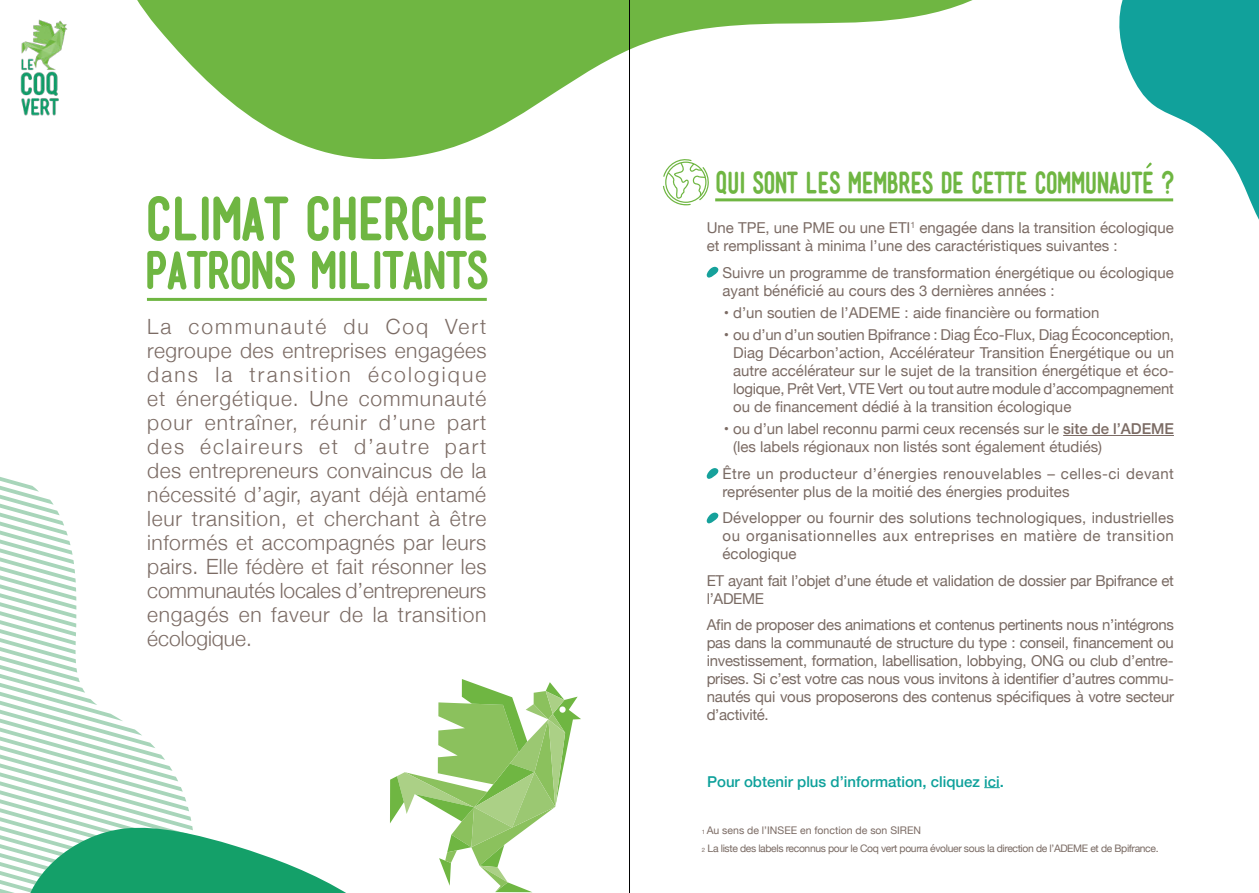
<style>
.page{position:relative;width:1259px;height:893px;background:#fff}
.page>*{position:absolute;margin:0;border:0;box-sizing:border-box;transform-origin:0 0}
.t1{font:700 27.9px "Mensch";letter-spacing:-.02em;color:#6fb642;scale:.9 1}
.t2{font:300 21px/24px "Helvetica Neue";letter-spacing:.035em;color:#7b6b64;text-align:justify}
.t3{font:15px/18px "Helvetica Neue";color:#7b6b64}
.t4{font:15px/18px "Helvetica Neue";color:#796a63;text-align:justify}
.t5{font:15px/18px "Helvetica Neue";letter-spacing:-.02em;color:#796a63}
.t6{font:500 15px "Helvetica Neue";color:#0ea19b}
.t7{font:10.5px "Helvetica Neue";color:#7b6b64}
.t8{font:10.35px "Helvetica Neue";letter-spacing:-.035em;color:#796a63}
.s1{font-weight:500}
.s2{font-size:6px}
.s3{font-size:6px;color:#7b6b64}
</style>
<div class="page">
<hr style="left:1063px;top:435px;width:111px;height:1px;background:#7b6b64">
<svg style="left:706px;top:266px;width:13px;height:12px"></svg>
<svg style="left:706px;top:468px;width:13px;height:11px"></svg>
<svg style="left:706px;top:512px;width:13px;height:12px"></svg>
<svg style="left:984px;top:787px;width:15px;height:1px"></svg>
<svg style="left:137px;top:0;width:836px;height:160px"></svg>
<svg style="left:663px;top:157px;width:46px;height:48px"></svg>
<hr style="left:715px;top:198px;width:458px;height:3px;background:#6fb642">
<svg style="left:148px;top:196px;width:21px;height:45px"></svg>
<svg style="left:175px;top:196px;width:21px;height:44px"></svg>
<svg style="left:202px;top:196px;width:86px;height:45px"></svg>
<svg style="left:307px;top:196px;width:48px;height:45px"></svg>
<svg style="left:361px;top:196px;width:125px;height:45px"></svg>
<svg style="left:147px;top:250px;width:148px;height:40px"></svg>
<svg style="left:312px;top:251px;width:33px;height:38px"></svg>
<svg style="left:351px;top:250px;width:136px;height:40px"></svg>
<hr style="left:147px;top:298px;width:340px;height:3px;background:#6fb642">
<svg style="left:0;top:477px;width:581px;height:416px"></svg>
<svg style="left:1114px;top:0;width:145px;height:220px"></svg>
<hr style="left:629px;top:0;width:1px;height:893px;background:#020203">
<img style="left:20px;top:19px;width:48px;height:97px">
<p class="t2" style="left:147px;top:316px;width:341px">La communauté du Coq Vert regroupe des entreprises engagées dans la transition écologique et énergétique. Une communauté pour entraîner, réunir d’une part des éclaireurs et d’autre part des entrepreneurs convaincus de la nécessité d’agir, ayant déjà entamé leur transition, et cherchant à être informés et accompagnés par leurs pairs. Elle fédère et fait résonner les communautés locales d’entrepreneurs engagés en faveur de la transition écologique.</p>
<h1 class="t1" style="left:715px;top:167px;width:512px">QUI SONT LES MEMBRES DE CETTE COMMUNAUTE ?</h1>
<p class="t3" style="left:706px;top:220px;width:469px">Une TPE, une PME ou une ETI<sup>1</sup> engagée dans la transition écologique et remplissant à minima l’une des caractéristiques suivantes :</p>
<p class="t3" style="left:722px;top:264px;width:453px">Suivre un programme de transformation énergétique ou écologique ayant bénéficié au cours des 3 dernières années :</p>
<p class="t3" style="left:723px;top:304px;width:377px">• d’un soutien de l’ADEME : aide financière ou formation</p>
<p class="t3" style="left:733px;top:327px;width:442px;text-align:justify;text-indent:-9px">• ou d’un d’un soutien Bpifrance : Diag Éco-Flux, Diag Écoconception, Diag Décarbon’action, Accélérateur Transition Énergétique ou un autre accélérateur sur le sujet de la transition énergétique et éco&shy;logique, Prêt Vert, VTE Vert ou tout autre module d’accompagnement ou de financement dédié à la transition écologique</p>
<p class="t3" style="left:733px;top:421px;width:442px;text-indent:-9px">• ou d’un label reconnu parmi ceux recensés sur le <span class="s1">site de l’ADEME </span>(les labels régionaux non listés sont également étudiés)</p>
<p class="t4" style="left:722px;top:465px;width:453px">Être un producteur d’énergies renouvelables – celles-ci devant représenter plus de la moitié des énergies produites</p>
<p class="t4" style="left:722px;top:510px;width:453px">Développer ou fournir des solutions technologiques, industrielles ou organisationnelles aux entreprises en matière de transition écologique</p>
<p class="t5" style="left:706px;top:572px;width:469px">ET ayant fait l’objet d’une étude et validation de dossier par Bpifrance et l’ADEME</p>
<p class="t4" style="left:706px;top:617px;width:469px">Afin de proposer des animations et contenus pertinents nous n’intégrons pas dans la communauté de structure du type : conseil, financement ou investissement, formation, labellisation, lobbying, ONG ou club d’entre&shy;prises. Si c’est votre cas nous vous invitons à identifier d’autres commu&shy;nautés qui vous proposerons des contenus spécifiques à votre secteur d’activité.</p>
<p class="t6" style="left:707px;top:775px;width:298px">Pour obtenir plus d’information, cliquez ici.</p>
<p class="t7" style="left:701px;top:823px;width:221px"><span class="s2">1</span> Au sens de l’INSEE en fonction de son SIREN</p>
<p class="t8" style="left:701px;top:841px;width:458px"><span class="s3">2</span> La liste des labels reconnus pour le Coq vert pourra évoluer sous la direction de l’ADEME et de Bpifrance.</p>
</div>
